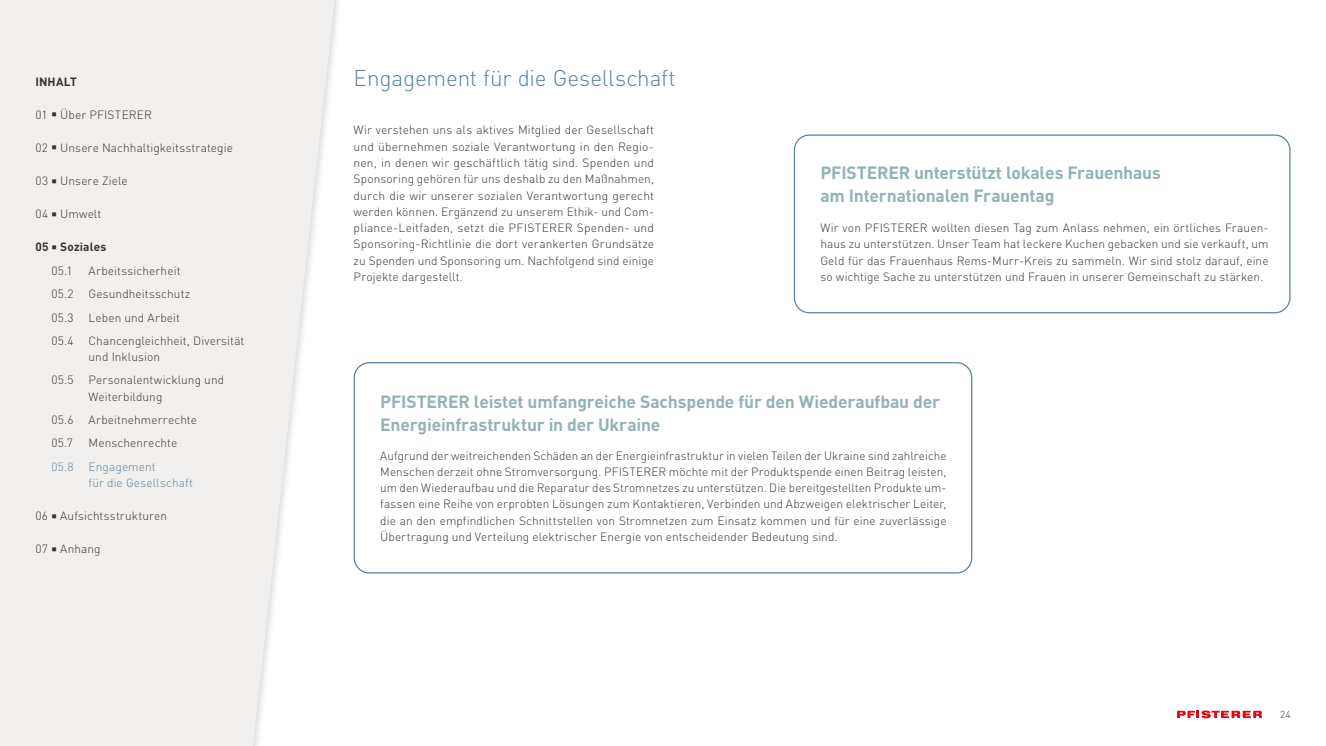
<style>
.page{position:relative;width:1326px;height:746px;background:#fff}
.page>*{position:absolute;margin:0;border:0;box-sizing:border-box;transform-origin:0 0}
.t1{font:300 22.5px "DIN Pro";letter-spacing:-.005em;color:#5b8299}
.t2{font:700 17.5px/22.5px "DIN Pro";letter-spacing:-.01em;color:#94b2b4}
.t3{font:300 11.88px/16.2px "DIN Pro";letter-spacing:.01em;color:#3c322d;text-align:justify}
.t4{font:300 11.88px/16.2px "DIN Pro";letter-spacing:.01em;color:#5b8299}
.t5{font:700 11.88px/23.4px "DIN Pro";letter-spacing:.01em;color:#3c322d}
.t6{font:300 10px "DIN Pro";color:#3c322d}
.s1{font-weight:300}
</style>
<div class="page">
<svg style="left:0;top:0;width:336px;height:746px;fill:#f2f0ef"></svg>
<div style="left:793px;top:134px;width:497px;height:179px;border:1px solid #5b8299;border-radius:15px"></div>
<div style="left:353px;top:362px;width:619px;height:211px;border:1px solid #5b8299;border-radius:15px"></div>
<svg style="left:1177px;top:710px;width:84px;height:8px"></svg>
<p class="t5" style="left:35px;top:68px;width:43px">INHALT</p>
<p class="t3" style="left:35px;top:105px;width:118px">01 ○ Über PFISTERER</p>
<p class="t3" style="left:35px;top:138px;width:199px">02 ○ Unsere Nachhaltigkeitsstrategie</p>
<p class="t3" style="left:35px;top:172px;width:94px">03 ○ Unsere Ziele</p>
<p class="t3" style="left:35px;top:205px;width:67px">04 ○ Umwelt</p>
<p class="t5" style="left:51px;top:234px;width:56px;text-indent:-16px">05 ○ Soziales<br><span class="s1">05.1</span></p>
<p class="t3" style="left:89px;top:261px;width:93px">Arbeitssicherheit</p>
<p class="t3" style="left:51px;top:285px;width:24px">05.2</p>
<p class="t3" style="left:89px;top:285px;width:103px">Gesundheitsschutz</p>
<p class="t3" style="left:51px;top:308px;width:24px">05.3</p>
<p class="t3" style="left:89px;top:308px;width:93px">Leben und Arbeit</p>
<p class="t3" style="left:51px;top:331px;width:24px">05.4</p>
<p class="t3" style="left:89px;top:331px;width:157px">Chancengleichheit, Diversität und Inklusion</p>
<p class="t3" style="left:51px;top:371px;width:24px">05.5</p>
<p class="t3" style="left:89px;top:371px;width:137px">Personalentwicklung und<br>Weiterbildung</p>
<p class="t3" style="left:51px;top:410px;width:24px">05.6</p>
<p class="t3" style="left:89px;top:410px;width:110px">Arbeitnehmerrechte</p>
<p class="t3" style="left:51px;top:434px;width:23px">05.7</p>
<p class="t3" style="left:89px;top:434px;width:90px">Menschenrechte</p>
<p class="t4" style="left:51px;top:457px;width:24px">05.8</p>
<p class="t4" style="left:89px;top:457px;width:106px">Engagement<br>für die Gesellschaft</p>
<p class="t3" style="left:35px;top:506px;width:133px">06 ○ Aufsichtsstrukturen</p>
<p class="t3" style="left:35px;top:540px;width:67px">07 ○ Anhang</p>
<h1 class="t1" style="left:353px;top:60px;width:324px">Engagement für die Gesellschaft</h1>
<p class="t3" style="left:353px;top:121px;width:302px">Wir verstehen uns als aktives Mitglied der Gesellschaft und übernehmen soziale Verantwortung in den Regio&shy;nen, in denen wir geschäftlich tätig sind. Spenden und Sponsoring gehören für uns deshalb zu den Maßnahmen, durch die wir unserer sozialen Verantwortung gerecht werden können. Ergänzend zu unserem Ethik- und Com&shy;pliance-Leitfaden, setzt die PFISTERER Spenden- und Sponsoring-Richtlinie die dort verankerten Grundsätze zu Spenden und Sponsoring um. Nachfolgend sind einige Projekte dargestellt.</p>
<h2 class="t2" style="left:820px;top:160px;width:342px">PFISTERER unterstützt lokales Frauenhaus am Internationalen Frauentag</h2>
<p class="t3" style="left:820px;top:218px;width:449px">Wir von PFISTERER wollten diesen Tag zum Anlass nehmen, ein örtliches Frauen&shy;haus zu unterstützen. Unser Team hat leckere Kuchen gebacken und sie verkauft, um Geld für das Frauenhaus Rems-Murr-Kreis zu sammeln. Wir sind stolz darauf, eine so wichtige Sache zu unterstützen und Frauen in unserer Gemeinschaft zu stärken.</p>
<h2 class="t2" style="left:380px;top:388px;width:561px">PFISTERER leistet umfangreiche Sachspende für den Wiederaufbau der<br>Energieinfrastruktur in der Ukraine</h2>
<p class="t3" style="left:380px;top:446px;width:568px">Aufgrund der weitreichenden Schäden an der Energieinfrastruktur in vielen Teilen der Ukraine sind zahlreiche Menschen derzeit ohne Stromversorgung. PFISTERER möchte mit der Produktspende einen Beitrag leisten, um den Wiederaufbau und die Reparatur des Stromnetzes zu unterstützen. Die bereitgestellten Produkte um&shy;fassen eine Reihe von erprobten Lösungen zum Kontaktieren, Verbinden und Abzweigen elektrischer Leiter, die an den empfindlichen Schnittstellen von Stromnetzen zum Einsatz kommen und für eine zuverlässige Übertragung und Verteilung elektrischer Energie von entscheidender Bedeutung sind.</p>
<p class="t6" style="left:1279px;top:706px;width:12px">24</p>
</div>
